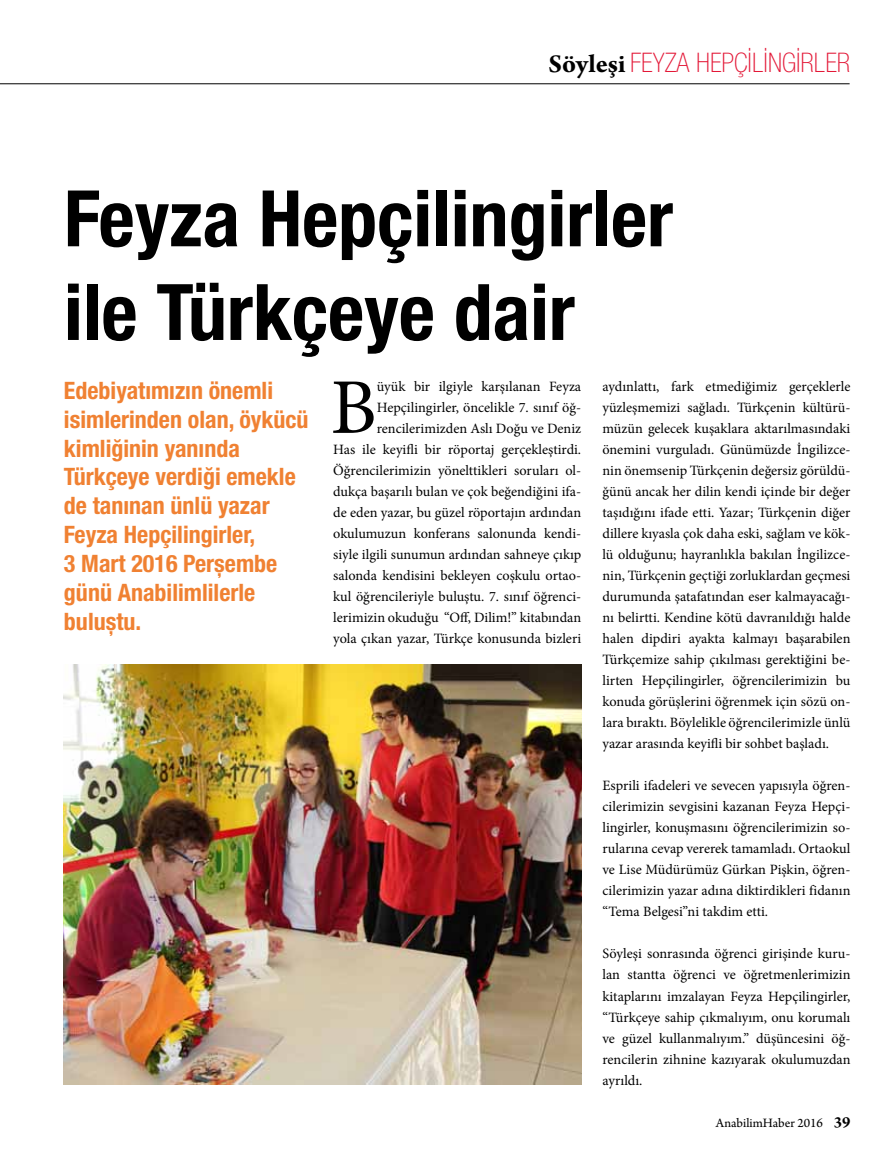
<style>
.page{position:relative;width:893px;height:1149px;background:#fff}
.page>*{position:absolute;margin:0;border:0;box-sizing:border-box;transform-origin:0 0}
.t1{font:78.9px "Minion Pro";color:#000}
.t2{font:700 condensed 78px/93.6px "Helvetica Neue LT Pro";color:#000}
.t3{font:100 condensed 27px "Helvetica Neue LT Pro";color:#e31837}
.t4{font:700 condensed 24px/28.8px "Helvetica Neue LT Pro";color:#f08132}
.t5{font:14.25px/21px "Minion Pro";color:#000;text-align:justify}
.t6{font:13.5px "Arno Pro";color:#000}
.s1{font-family:"Arno Pro";font-weight:700;font-stretch:normal;color:#000}
.s2{font-weight:700;font-size:16.5px}
</style>
<div class="page">
<hr style="left:0;top:83px;width:850px;height:1px;background:#000">
<img style="left:64px;top:664px;width:517px;height:420px">
<h3 class="t3" style="left:549px;top:47px;width:303px"><span class="s1">Söyleşi</span> FEYZA HEPÇİLİNGİRLER</h3>
<h2 class="t2" style="left:64px;top:171px;width:611px">Feyza Hepçilingirler ile Türkçeye dair</h2>
<h3 class="t4" style="left:64px;top:375px;width:246px">Edebiyatımızın önemli isimlerinden olan, öykücü kimliğinin yanında<br>Türkçeye verdiği emekle de tanınan ünlü yazar<br>Feyza Hepçilingirler,<br>3 Mart 2016 Perşembe günü Anabilimlilerle buluştu.</h3>
<p class="t5" style="left:333px;top:376px;width:249px;text-align:right">üyük bir ilgiyle karşılanan Feyza Hepçilingirler, öncelikle 7. sınıf öğ&shy;rencilerimizden Aslı Doğu ve Deniz<br>Has ile keyifli bir röportaj gerçekleştirdi.<br>Öğrencilerimizin yönelttikleri soruları ol&shy;dukça başarılı bulan ve çok beğendiğini ifa&shy;de eden yazar, bu güzel röportajın ardından okulumuzun konferans salonunda kendi&shy;siyle ilgili sunumun ardından sahneye çıkıp salonda kendisini bekleyen coşkulu ortao&shy;kul öğrencileriyle buluştu. 7. sınıf öğrenci&shy;lerimizin okuduğu “Off, Dilim!” kitabından yola çıkan yazar, Türkçe konusunda bizleri</p>
<p class="t5" style="left:602px;top:376px;width:249px">aydınlattı, fark etmediğimiz gerçeklerle yüzleşmemizi sağladı. Türkçenin kültürü&shy;müzün gelecek kuşaklara aktarılmasındaki önemini vurguladı. Günümüzde İngilizce&shy;nin önemsenip Türkçenin değersiz görüldü&shy;ğünü ancak her dilin kendi içinde bir değer taşıdığını ifade etti. Yazar; Türkçenin diğer dillere kıyasla çok daha eski, sağlam ve kök&shy;lü olduğunu; hayranlıkla bakılan İngilizce&shy;nin, Türkçenin geçtiği zorluklardan geçmesi durumunda şatafatından eser kalmayacağı&shy;nı belirtti. Kendine kötü davranıldığı halde halen dipdiri ayakta kalmayı başarabilen Türkçemize sahip çıkılması gerektiğini be&shy;lirten Hepçilingirler, öğrencilerimizin bu konuda görüşlerini öğrenmek için sözü on&shy;lara bıraktı. Böylelikle öğrencilerimizle ünlü yazar arasında keyifli bir sohbet başladı.</p>
<p class="t5" style="left:602px;top:775px;width:249px">Esprili ifadeleri ve sevecen yapısıyla öğren&shy;cilerimizin sevgisini kazanan Feyza Hepçi&shy;lingirler, konuşmasını öğrencilerimizin so&shy;rularına cevap vererek tamamladı. Ortaokul ve Lise Müdürümüz Gürkan Pişkin, öğren&shy;cilerimizin yazar adına diktirdikleri fidanın “Tema Belgesi”ni takdim etti.</p>
<p class="t5" style="left:602px;top:943px;width:249px">Söyleşi sonrasında öğrenci girişinde kuru&shy;lan stantta öğrenci ve öğretmenlerimizin kitaplarını imzalayan Feyza Hepçilingirler, “Türkçeye sahip çıkmalıyım, onu korumalı ve güzel kullanmalıyım.” düşüncesini öğ&shy;rencilerin zihnine kazıyarak okulumuzdan ayrıldı.</p>
<h1 class="t1" style="left:330px;top:354px;width:48px">B</h1>
<p class="t6" style="left:716px;top:1114px;width:136px">AnabilimHaber 2016 <span class="s2">39</span></p>
</div>
